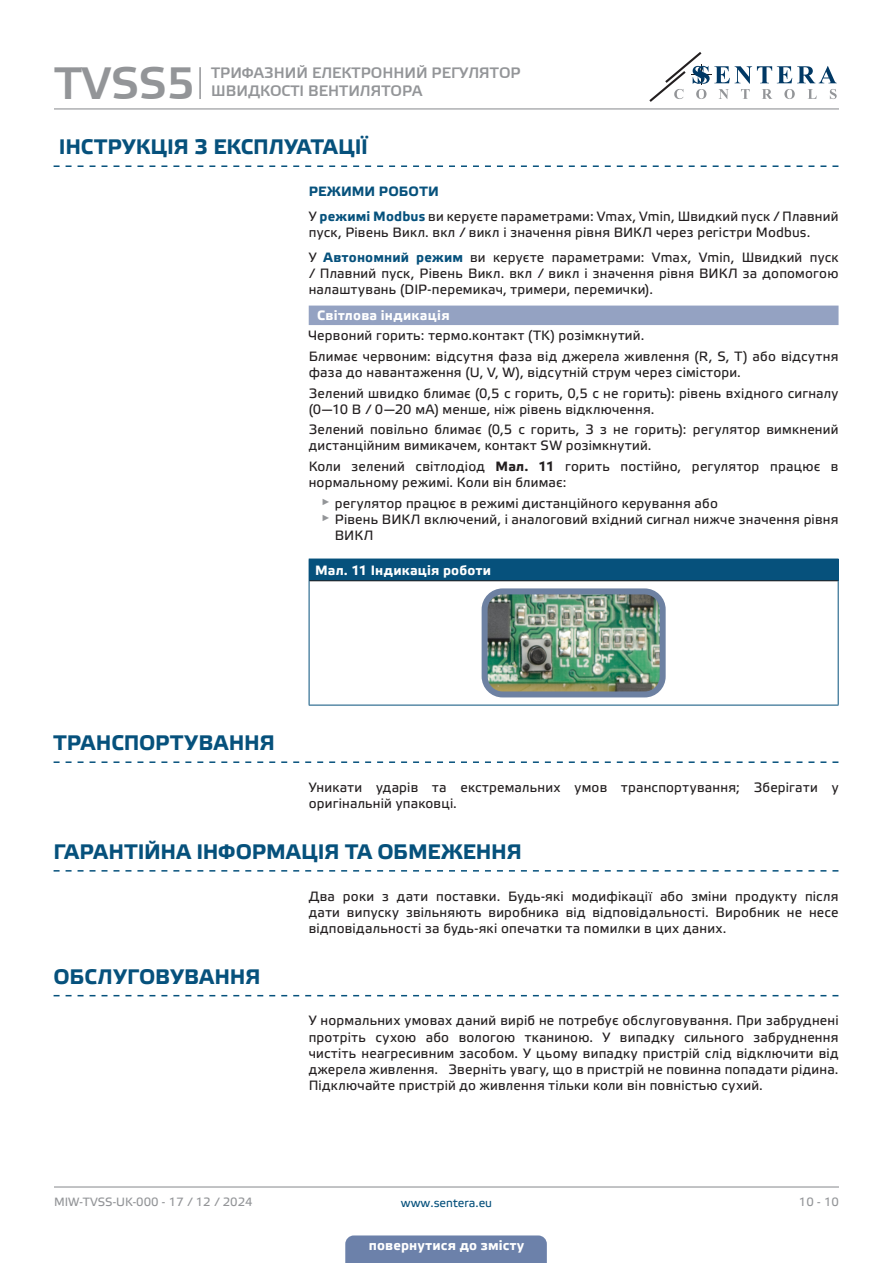
<style>
.page{position:relative;width:893px;height:1263px;background:#fff}
.page>*{position:absolute;margin:0;border:0;box-sizing:border-box;transform-origin:0 0}
.t1{font:45px "Etelka Medium Pro";color:#939598}
.t2{font:700 21px "Etelka Text Pro";color:#06517c}
.t3{font:15px/18px "Etelka Medium Pro";color:#939598}
.body{font:13.5px/16.2px "Etelka Text Pro";letter-spacing:.015em;color:#231f20}
.table_text{font:700 13.5px "Etelka Text Pro";letter-spacing:.015em;color:#fff}
.Number-roman{font:700 13.5px "Etelka Text Pro";letter-spacing:.02em;color:#fff}
.body-2{font:700 13.5px "Etelka Text Pro";letter-spacing:.015em;color:#06517c}
.t4{font:12px "Etelka Text Pro";color:#939598}
.t5{font:12px "Etelka Text Pro";color:#06517c}
.s1{font-weight:700;color:#06517c}
.s2{font-weight:700}
</style>
<div class="page">
<hr style="left:54px;top:108px;width:785px;height:1px;background:#939598">
<hr style="left:54px;top:1186px;width:785px;height:1px;background:#939598">
<svg style="left:649px;top:52px;width:188px;height:50px"></svg>
<div style="left:345px;top:1235px;width:202px;height:28px;background:#6c81aa"></div>
<svg style="left:54px;top:165px;width:784px;height:2px"></svg>
<div style="left:309px;top:306px;width:529px;height:19px;background:#94a2c2"></div>
<svg style="left:54px;top:761px;width:784px;height:2px"></svg>
<svg style="left:54px;top:870px;width:784px;height:1px"></svg>
<svg style="left:54px;top:995px;width:784px;height:1px"></svg>
<div style="left:309px;top:559px;width:529px;height:22px;background:#06517c"></div>
<svg style="left:838px;top:559px;width:1px;height:22px"></svg>
<hr style="left:309px;top:581px;width:1px;height:124px;background:#06517c">
<hr style="left:838px;top:581px;width:1px;height:124px;background:#06517c">
<hr style="left:309px;top:705px;width:529px;height:1px;background:#06517c">
<hr style="left:309px;top:580px;width:529px;height:1px;background:#231f20">
<img style="left:489px;top:595px;width:170px;height:95px">
<div style="left:482px;top:588px;width:184px;height:109px;border:6px solid #6d81a2;border-radius:18px"></div>
<hr style="left:199px;top:67px;width:2px;height:32px;background:#939598">
<h1 class="t1" style="left:54px;top:59px;width:142px">TVSS5</h1>
<p class="t3" style="left:211px;top:65px;width:311px">ТРИФАЗНИЙ ЕЛЕКТРОННИЙ РЕГУЛЯТОР<br>ШВИДКОСТІ ВЕНТИЛЯТОРА</p>
<p class="t2" style="left:59px;top:135px;width:311px">ІНСТРУКЦІЯ З ЕКСПЛУАТАЦІЇ</p>
<p class="body-2" style="left:309px;top:184px;width:132px">РЕЖИМИ РОБОТИ</p>
<p class="body" style="left:309px;top:209px;width:531px">У <span class="s1">режимі Modbus</span> ви керуєте параметрами: Vmax, Vmin, Швидкий пуск / Плавний пуск, Рівень Викл. вкл / викл і значення рівня ВИКЛ через регістри Modbus.</p>
<p class="body" style="left:309px;top:250px;width:531px;text-align:justify">У <span class="s1">Автономний режим</span> ви керуєте параметрами: Vmax, Vmin, Швидкий пуск / Плавний пуск, Рівень Викл. вкл / викл і значення рівня ВИКЛ за допомогою налаштувань (DIP-перемикач, тримери, перемички).</p>
<p class="Number-roman" style="left:317px;top:308px;width:134px">Світлова індикація</p>
<p class="body" style="left:309px;top:328px;width:337px">Червоний горить: термо.контакт (TK) розімкнутий.</p>
<p class="body" style="left:309px;top:349px;width:531px">Блимає червоним: відсутня фаза від джерела живлення (R, S, T) або відсутня фаза до навантаження (U, V, W), відсутній струм через сімістори.</p>
<p class="body" style="left:309px;top:386px;width:531px">Зелений швидко блимає (0,5 с горить, 0,5 с не горить): рівень вхідного сигналу (0—10 В / 0—20 мА) менше, ніж рівень відключення.</p>
<p class="body" style="left:309px;top:422px;width:531px">Зелений повільно блимає (0,5 с горить, 3 з не горить): регулятор вимкнений дистанційним вимикачем, контакт SW розімкнутий.</p>
<p class="body" style="left:309px;top:459px;width:531px">Коли зелений світлодіод <span class="s2">Мал. 11</span> горить постійно, регулятор працює в нормальному режимі. Коли він блимає:</p>
<p class="body" style="left:321px;top:496px;width:398px"><sup>►</sup> регулятор працює в режимі дистанційного керування або</p>
<p class="body" style="left:335px;top:512px;width:505px;text-indent:-13px"><sup>►</sup> Рівень ВИКЛ включений, і аналоговий вхідний сигнал нижче значення рівня<br>ВИКЛ</p>
<p class="table_text" style="left:315px;top:563px;width:177px">Мал. 11 Індикація роботи</p>
<p class="t2" style="left:54px;top:731px;width:223px">ТРАНСПОРТУВАННЯ</p>
<p class="body" style="left:309px;top:780px;width:531px">Уникати ударів та екстремальних умов транспортування; Зберігати у оригінальній упаковці.</p>
<p class="t2" style="left:54px;top:840px;width:470px">ГАРАНТІЙНА ІНФОРМАЦІЯ ТА ОБМЕЖЕННЯ</p>
<p class="body" style="left:309px;top:889px;width:531px;text-align:justify">Два роки з дати поставки. Будь-які модифікації або зміни продукту після дати випуску звільняють виробника від відповідальності. Виробник не несе відповідальності за будь-які опечатки та помилки в цих даних.</p>
<p class="t2" style="left:54px;top:965px;width:208px">ОБСЛУГОВУВАННЯ</p>
<p class="body" style="left:309px;top:1013px;width:531px;text-align:justify">У нормальних умовах даний виріб не потребує обслуговування. При забруднені протріть сухою або вологою тканиною. У випадку сильного забруднення чистіть неагресивним засобом. У цьому випадку пристрій слід відключити від джерела живлення. Зверніть увагу, що в пристрій не повинна попадати рідина.<br>Підключайте пристрій до живлення тільки коли він повністью сухий.</p>
<p class="t4" style="left:54px;top:1195px;width:200px">MIW-TVSS-UK-000 - 17 / 12 / 2024</p>
<p class="t5" style="left:401px;top:1196px;width:93px">www.sentera.eu</p>
<p class="t4" style="left:799px;top:1195px;width:42px">10 - 10</p>
<p class="table_text" style="left:369px;top:1238px;width:157px">повернутися до змісту</p>
</div>
